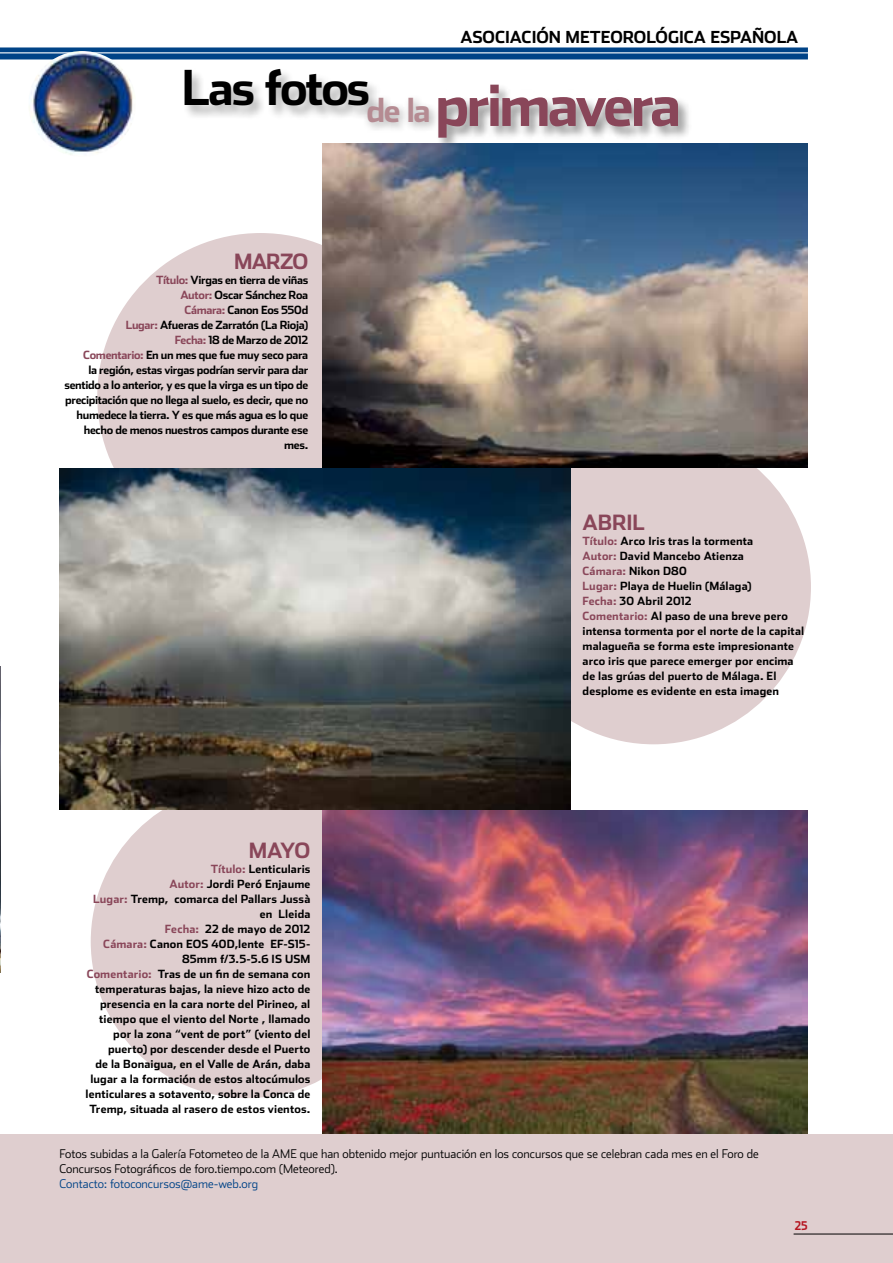
<style>
.page{position:relative;width:893px;height:1263px;background:#fff}
.page>*{position:absolute;margin:0;border:0;box-sizing:border-box;transform-origin:0 0}
.t1{font:700 58.5px "Stainless";letter-spacing:-.06em;color:#894659}
.t2{font:700 21px "Stainless";letter-spacing:-.03em;color:#894659}
.t3{font:700 16.5px "Stainless";color:#000}
.t4{font:300 12px/15px "Stainless";color:#000}
.t5{font:700 12px "Stainless Cond";color:#b51621}
.t6{font:700 11.25px/15px "Stainless";letter-spacing:.01em;color:#000;text-align:right}
.t7{font:700 11.25px/15px "Stainless";letter-spacing:-.03em;color:#000;text-align:right}
.s1{font-size:32.25px;color:#b58b92}
.s2{color:#894659}
.s3{color:#004387}
</style>
<div class="page">
<div style="left:0;top:1134px;width:893px;height:129px;background:#dfcecf"></div>
<hr style="left:794px;top:1234px;width:99px;height:1px;background:#000">
<img style="left:0;top:666px;width:1px;height:306px">
<div style="left:0;top:47px;width:808px;height:12px;background:#004387"></div>
<hr style="left:0;top:52px;width:808px;height:1px;background:#fff">
<div style="left:97px;top:233px;width:327px;height:326px;background:#dfcecf;border-radius:50%"></div>
<div style="left:496px;top:430px;width:315px;height:314px;background:#dfcecf;border-radius:50%"></div>
<div style="left:91px;top:785px;width:313px;height:313px;background:#dfcecf;border-radius:50%"></div>
<div style="left:183px;top:67px;width:200px;height:52px;background:#000;opacity:.3"></div>
<div style="left:362px;top:93px;width:78px;height:40px;background:#000;opacity:.3"></div>
<div style="left:436px;top:82px;width:256px;height:70px;background:#000;opacity:.4"></div>
<img style="left:322px;top:143px;width:486px;height:324px">
<img style="left:60px;top:468px;width:510px;height:342px">
<img style="left:322px;top:810px;width:486px;height:323px">
<img style="left:28px;top:51px;width:108px;height:104px">
<p class="t3" style="left:461px;top:27px;width:339px">ASOCIACIÓN METEOROLÓGICA ESPAÑOLA</p>
<p class="t1" style="left:182px;top:70px;width:501px"><sup>Las</sup> <sup>fotos</sup><span class="s1">de la</span> primavera</p>
<p class="t2" style="left:234px;top:249px;width:75px">MARZO</p>
<p class="t7" style="left:64px;top:272px;width:245px"><span class="s2">Título:</span> Virgas en tierra de viñas<br><span class="s2">Autor:</span> Oscar Sánchez Roa<br><span class="s2">Cámara:</span> Canon Eos 550d<br><span class="s2">Lugar:</span> Afueras de Zarratón (La Rioja)<br><span class="s2">Fecha:</span> 18 de Marzo de 2012<br><span class="s2">Comentario:</span> En un mes que fue muy seco para<br>la región, estas virgas podrían servir para dar sentido a lo anterior, y es que la virga es un tipo de precipitación que no llega al suelo, es decir, que no humedece la tierra. Y es que más agua es lo que hecho de menos nuestros campos durante ese mes.</p>
<p class="t2" style="left:249px;top:837px;width:63px">MAYO</p>
<p class="t6" style="left:86px;top:861px;width:226px"><span class="s2">Título:</span> Lenticularis<br><span class="s2">Autor:</span> Jordi Peró Enjaume<br><span class="s2">Lugar:</span> Tremp, comarca del Pallars Jussà en Lleida<br><span class="s2">Fecha:</span> 22 de mayo de 2012<br><span class="s2">Cámara:</span> Canon EOS 40D,lente EF-S15- 85mm f/3.5-5.6 IS USM<br><span class="s2">Comentario:</span> Tras de un fin de semana con temperaturas bajas, la nieve hizo acto de presencia en la cara norte del Pirineo, al tiempo que el viento del Norte , llamado por la zona “vent de port” (viento del puerto) por descender desde el Puerto<br>de la Bonaigua, en el Valle de Arán, daba lugar a la formación de estos altocúmulos lenticulares a sotavento, sobre la Conca de Tremp, situada al rasero de estos vientos.</p>
<p class="t2" style="left:583px;top:510px;width:64px">ABRIL</p>
<p class="t6" style="left:583px;top:533px;width:223px;text-align:left"><span class="s2">Título:</span> Arco Iris tras la tormenta<br><span class="s2">Autor:</span> David Mancebo Atienza<br><span class="s2">Cámara:</span> Nikon D80<br><span class="s2">Lugar:</span> Playa de Huelin (Málaga)<br><span class="s2">Fecha:</span> 30 Abril 2012<br><span class="s2">Comentario:</span> Al paso de una breve pero intensa tormenta por el norte de la capital malagueña se forma este impresionante arco iris que parece emerger por encima de las grúas del puerto de Málaga. El desplome es evidente en esta imagen</p>
<p class="t4" style="left:60px;top:1146px;width:701px">Fotos subidas a la Galería Fotometeo de la AME que han obtenido mejor puntuación en los concursos que se celebran cada mes en el Foro de<br>Concursos Fotográficos de foro.tiempo.com (Meteored).<br><span class="s3">Contacto: fotoconcursos@ame-web.org</span></p>
<p class="t5" style="left:795px;top:1218px;width:14px">25</p>
</div>
